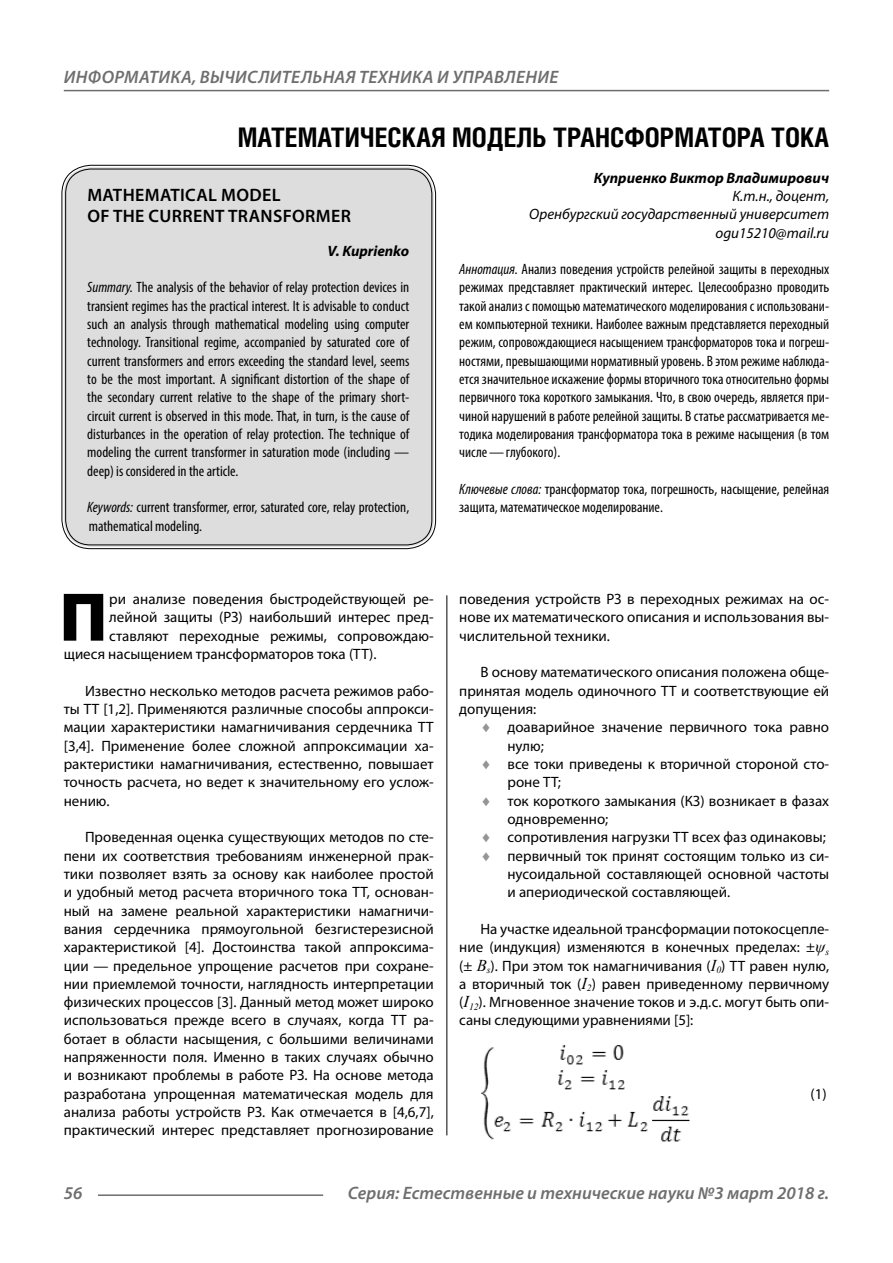
<style>
.page{position:relative;width:893px;height:1263px;background:#fff}
.page>*{position:absolute;margin:0;border:0;box-sizing:border-box;transform-origin:0 0}
.Bukvica{font:900 69.3px "Myriad Pro";color:#000}
.Header{font:700 27px "Helios Cond";color:#000}
.t1{font:italic 600 18px "Myriad Pro";letter-spacing:.005em;color:#6e6e6e}
.Header-eng{font:600 18px/21.6px "Myriad Pro";letter-spacing:.02em;color:#000}
.Normal{font:15px/18.3px "Myriad Pro";color:#000;text-align:justify}
.Annotation-rus{font:condensed 15px/18.3px "Myriad Pro";color:#000;text-align:justify}
.Annotation-eng{font:condensed 15px/18.3px "Myriad Pro";color:#000;text-align:justify}
.Bukvica-2{font:15px "Myriad Pro";color:#000}
.Author-doc{font:italic 15px/18.3px "Myriad Pro";color:#000;text-align:right}
.Author{font:italic 700 15px "Myriad Pro";color:#000}
.Author-email{font:italic 15px "Myriad Pro";color:#000}
.Author-eng{font:italic 700 15px "Myriad Pro";color:#000}
.s1{font-style:italic}
.s2{color:#959595}
.s3{font-family:"Times New Roman";font-style:italic;font-size:16.5px}
</style>
<div class="page">
<hr style="left:98px;top:1194px;width:225px;height:2px;background:#6e6e6e">
<hr style="left:64px;top:90px;width:765px;height:1px;background:#6e6e6e">
<img style="left:481px;top:1045px;width:209px;height:97px">
<div style="left:64px;top:167px;width:370px;height:380px;background:#ddd;border-radius:27px"></div>
<hr style="left:446px;top:595px;width:1px;height:540px;background:#000">
<p class="t1" style="left:64px;top:66px;width:496px">ИНФОРМАТИКА, ВЫЧИСЛИТЕЛЬНАЯ ТЕХНИКА И УПРАВЛЕНИЕ</p>
<p class="Header" style="left:238px;top:121px;width:593px">МАТЕМАТИЧЕСКАЯ МОДЕЛЬ ТРАНСФОРМАТОРА ТОКА</p>
<p class="Author" style="left:594px;top:168px;width:237px">Куприенко Виктор Владимирович</p>
<p class="Author-doc" style="left:529px;top:186px;width:301px">К.т.н., доцент,<br>Оренбургский государственный университет</p>
<p class="Author-email" style="left:715px;top:223px;width:115px">ogu15210@mail.ru</p>
<p class="Annotation-rus" style="left:459px;top:260px;width:371px"><span class="s1">Аннотация.</span> Анализ поведения устройств релейной защиты в переходных режимах представляет практический интерес. Целесообразно проводить такой анализ с помощью математического моделирования с использовани&shy;ем компьютерной техники. Наиболее важным представляется переходный режим, сопровождающиеся насыщением трансформаторов тока и погреш&shy;ностями, превышающими нормативный уровень. В этом режиме наблюда&shy;ется значительное искажение формы вторичного тока относительно формы первичного тока короткого замыкания. Что, в свою очередь, является при&shy;чиной нарушений в работе релейной защиты. В статье рассматривается ме&shy;тодика моделирования трансформатора тока в режиме насыщения (в том числе—глубокого).</p>
<p class="Annotation-rus" style="left:459px;top:480px;width:371px"><span class="s1">Ключевые слова:</span> трансформатор тока, погрешность, насыщение, релейная защита, математическое моделирование.</p>
<p class="Header-eng" style="left:87px;top:184px;width:265px">MATHEMATICAL MODEL<br>OF THE CURRENT TRANSFORMER</p>
<p class="Author-eng" style="left:328px;top:241px;width:83px">V. Kuprienko</p>
<p class="Annotation-eng" style="left:87px;top:278px;width:324px"><span class="s1">Summary.</span> The analysis of the behavior of relay protection devices in transient regimes has the practical interest. It is advisable to conduct such an analysis through mathematical modeling using computer technology. Transitional regime, accompanied by saturated core of current transformers and errors exceeding the standard level, seems to be the most important. A significant distortion of the shape of the secondary current relative to the shape of the primary short&shy;circuit current is observed in this mode. That, in turn, is the cause of disturbances in the operation of relay protection. The technique of modeling the current transformer in saturation mode (including — deep) is considered in the article.</p>
<p class="Annotation-eng" style="left:87px;top:498px;width:323px"><span class="s1">Keywords:</span> current transformer, error, saturated core, relay protection, mathematical modeling.</p>
<p class="Bukvica" style="left:59px;top:571px;width:50px">П</p>
<p class="Bukvica-2" style="left:109px;top:590px;width:326px">ри анализе поведения быстродействующей ре-</p>
<p class="Bukvica-2" style="left:109px;top:608px;width:326px">лейной защиты (РЗ) наибольший интерес пред-</p>
<p class="Bukvica-2" style="left:109px;top:626px;width:326px">ставляют переходные режимы, сопровождаю-</p>
<p class="Bukvica-2" style="left:64px;top:645px;width:314px">щиеся насыщением трансформаторов тока (ТТ).</p>
<p class="Normal" style="left:64px;top:681px;width:371px;text-indent:21px">Известно несколько методов расчета режимов рабо&shy;ты ТТ [1,2]. Применяются различные способы аппрокси&shy;мации характеристики намагничивания сердечника ТТ [3,4]. Применение более сложной аппроксимации ха&shy;рактеристики намагничивания, естественно, повышает точность расчета, но ведет к значительному его услож&shy;нению.</p>
<p class="Normal" style="left:64px;top:828px;width:371px;text-indent:21px">Проведенная оценка существующих методов по сте&shy;пени их соответствия требованиям инженерной прак&shy;тики позволяет взять за основу как наиболее простой и удобный метод расчета вторичного тока ТТ, основан&shy;ный на замене реальной характеристики намагничи&shy;вания сердечника прямоугольной безгистерезисной характеристикой [4]. Достоинства такой аппроксима&shy;ции — предельное упрощение расчетов при сохране&shy;нии приемлемой точности, наглядность интерпретации физических процессов [3]. Данный метод может широко использоваться прежде всего в случаях, когда ТТ ра&shy;ботает в области насыщения, с большими величинами напряженности поля. Именно в таких случаях обычно и возникают проблемы в работе РЗ. На основе метода разработана упрощенная математическая модель для анализа работы устройств РЗ. Как отмечается в [4,6,7], практический интерес представляет прогнозирование</p>
<p class="Normal" style="left:459px;top:590px;width:371px">поведения устройств РЗ в переходных режимах на ос&shy;нове их математического описания и использования вы&shy;числительной техники.</p>
<p class="Normal" style="left:459px;top:663px;width:371px;text-indent:21px">В основу математического описания положена обще&shy;принятая модель одиночного ТТ и соответствующие ей допущения:</p>
<p class="Normal" style="left:507px;top:718px;width:323px;text-indent:-27px"><span class="s2">♦</span> доаварийное значение первичного тока равно нулю;</p>
<p class="Normal" style="left:507px;top:754px;width:323px;text-indent:-27px"><span class="s2">♦</span> все токи приведены к вторичной стороной сто&shy;роне ТТ;</p>
<p class="Normal" style="left:507px;top:791px;width:323px;text-indent:-27px"><span class="s2">♦</span> ток короткого замыкания (КЗ) возникает в фазах одновременно;</p>
<p class="Normal" style="left:480px;top:828px;width:347px"><span class="s2">♦</span> сопротивления нагрузки ТТ всех фаз одинаковы;</p>
<p class="Normal" style="left:507px;top:846px;width:323px;text-indent:-27px"><span class="s2">♦</span> первичный ток принят состоящим только из си&shy;нусоидальной составляющей основной частоты и апериодической составляющей.</p>
<p class="Normal" style="left:459px;top:919px;width:371px;text-indent:21px">На участке идеальной трансформации потокосцепле&shy;ние (индукция) изменяются в конечных пределах: ±<span class="s3">ψ</span><sub>s </sub>(± <span class="s3">B</span><sub>s</sub>). При этом ток намагничивания (<span class="s3">I</span><sub>0</sub>) ТТ равен нулю, а вторичный ток (<span class="s3">I</span><sub>2</sub>) равен приведенному первичному (<span class="s3">I</span><sub>12</sub>). Мгновенное значение токов и э.д.с. могут быть опи&shy;саны следующими уравнениями [5]:</p>
<p class="Normal" style="left:811px;top:1084px;width:18px">(1)</p>
<p class="t1" style="left:64px;top:1182px;width:20px">56</p>
<p class="t1" style="left:348px;top:1182px;width:483px">Серия: Естественные и технические науки №3 март 2018 г.</p>
</div>
